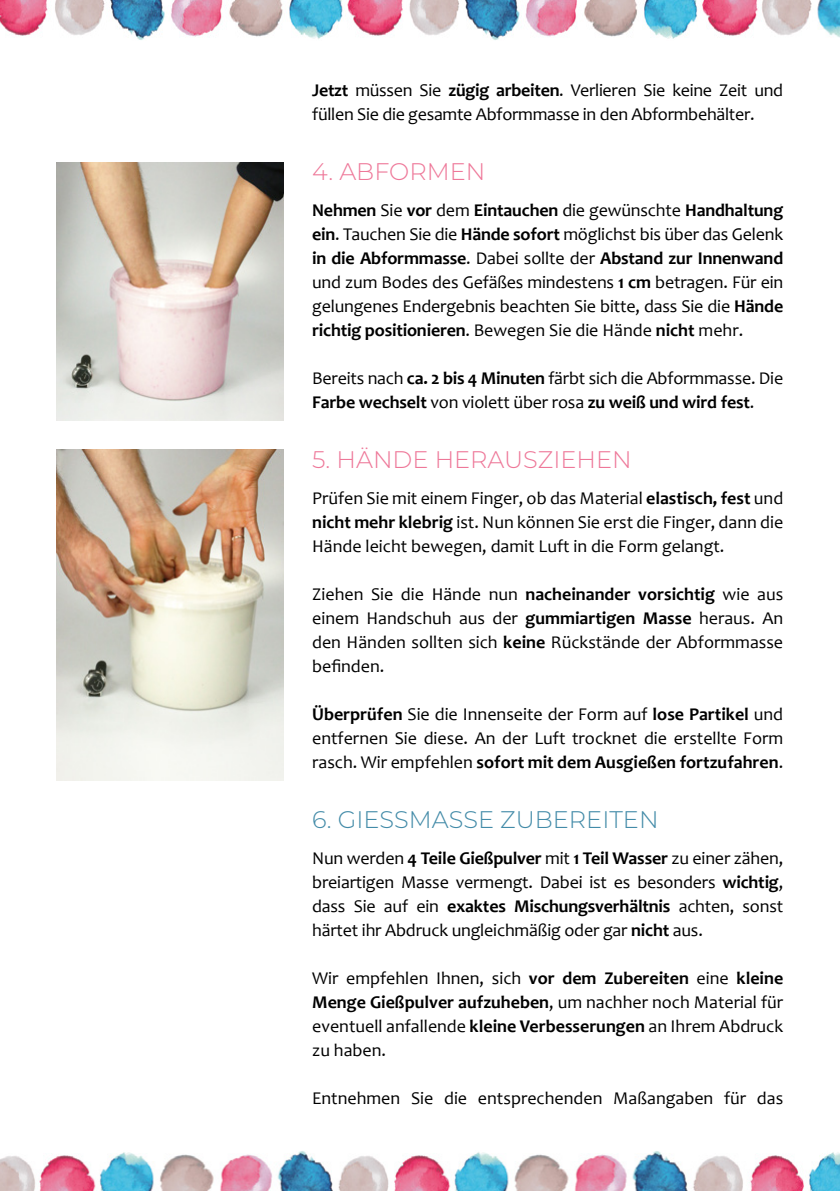
<style>
.page{position:relative;width:840px;height:1191px;background:#fff}
.page>*{position:absolute;margin:0;border:0;box-sizing:border-box;transform-origin:0 0}
.t1{font:300 24px "Montserrat";color:#ee7899}
.t2{font:300 24px "Montserrat";color:#438ba8}
.t3{font:18px/24px "Candara";color:#000;text-align:justify}
.s1{font-weight:700}
</style>
<div class="page">
<img style="left:57px;top:163px;width:226px;height:257px">
<img style="left:57px;top:449px;width:226px;height:331px">
<img style="left:775px;top:1152px;width:64px;height:39px">
<img style="left:394px;top:1151px;width:381px;height:40px">
<img style="left:0;top:1151px;width:389px;height:40px">
<img style="left:0;top:0;width:22px;height:36px">
<img style="left:22px;top:0;width:381px;height:40px">
<img style="left:409px;top:0;width:402px;height:40px">
<img style="left:811px;top:0;width:28px;height:37px">
<p class="t3" style="left:312px;top:78px;width:472px"><span class="s1">Jetzt</span> müssen Sie <span class="s1">zügig arbeiten</span>. Verlieren Sie keine Zeit und füllen Sie die gesamte Abformmasse in den Abformbehälter.</p>
<h1 class="t1" style="left:312px;top:155px;width:174px">4. ABFORMEN</h1>
<p class="t3" style="left:312px;top:198px;width:472px"><span class="s1">Nehmen</span> Sie <span class="s1">vor</span> dem <span class="s1">Eintauchen</span> die gewünschte <span class="s1">Handhaltung ein</span>. Tauchen Sie die <span class="s1">Hände sofort</span> möglichst bis über das Gelenk <span class="s1">in die Abformmasse</span>. Dabei sollte der <span class="s1">Abstand zur Innenwand </span>und zum Bodes des Gefäßes mindestens <span class="s1">1 cm</span> betragen. Für ein gelungenes Endergebnis beachten Sie bitte, dass Sie die <span class="s1">Hände richtig positionieren</span>. Bewegen Sie die Hände <span class="s1">nicht</span> mehr.</p>
<p class="t3" style="left:312px;top:366px;width:472px">Bereits nach <span class="s1">ca. 2 bis 4 Minuten</span> färbt sich die Abformmasse. Die<br><span class="s1">Farbe wechselt</span> von violett über rosa <span class="s1">zu weiß und wird fest</span>.</p>
<h1 class="t1" style="left:312px;top:443px;width:321px">5. HÄNDE HERAUSZIEHEN</h1>
<p class="t3" style="left:312px;top:486px;width:472px">Prüfen Sie mit einem Finger, ob das Material <span class="s1">elastisch, fest</span> und <span class="s1">nicht mehr klebrig</span> ist. Nun können Sie erst die Finger, dann die Hände leicht bewegen, damit Luft in die Form gelangt.</p>
<p class="t3" style="left:312px;top:582px;width:472px">Ziehen Sie die Hände nun <span class="s1">nacheinander vorsichtig</span> wie aus einem Handschuh aus der <span class="s1">gummiartigen Masse</span> heraus. An den Händen sollten sich <span class="s1">keine</span> Rückstände der Abformmasse befinden.</p>
<p class="t3" style="left:312px;top:702px;width:472px"><span class="s1">Überprüfen</span> Sie die Innenseite der Form auf <span class="s1">lose Partikel</span> und entfernen Sie diese. An der Luft trocknet die erstellte Form rasch. Wir empfehlen <span class="s1">sofort mit dem Ausgießen fortzufahren</span>.</p>
<h1 class="t2" style="left:312px;top:803px;width:348px">6. GIESSMASSE ZUBEREITEN</h1>
<p class="t3" style="left:312px;top:846px;width:472px">Nun werden <span class="s1">4 Teile Gießpulver</span> mit <span class="s1">1 Teil Wasser</span> zu einer zähen, breiartigen Masse vermengt. Dabei ist es besonders <span class="s1">wichtig</span>, dass Sie auf ein <span class="s1">exaktes Mischungsverhältnis</span> achten, sonst härtet ihr Abdruck ungleichmäßig oder gar <span class="s1">nicht</span> aus.</p>
<p class="t3" style="left:312px;top:966px;width:472px">Wir empfehlen Ihnen, sich <span class="s1">vor dem Zubereiten</span> eine <span class="s1">kleine Menge Gießpulver aufzuheben</span>, um nachher noch Material für eventuell anfallende <span class="s1">kleine Verbesserungen</span> an Ihrem Abdruck zu haben.</p>
<p class="t3" style="left:312px;top:1086px;width:472px">Entnehmen Sie die entsprechenden Maßangaben für das</p>
</div>
